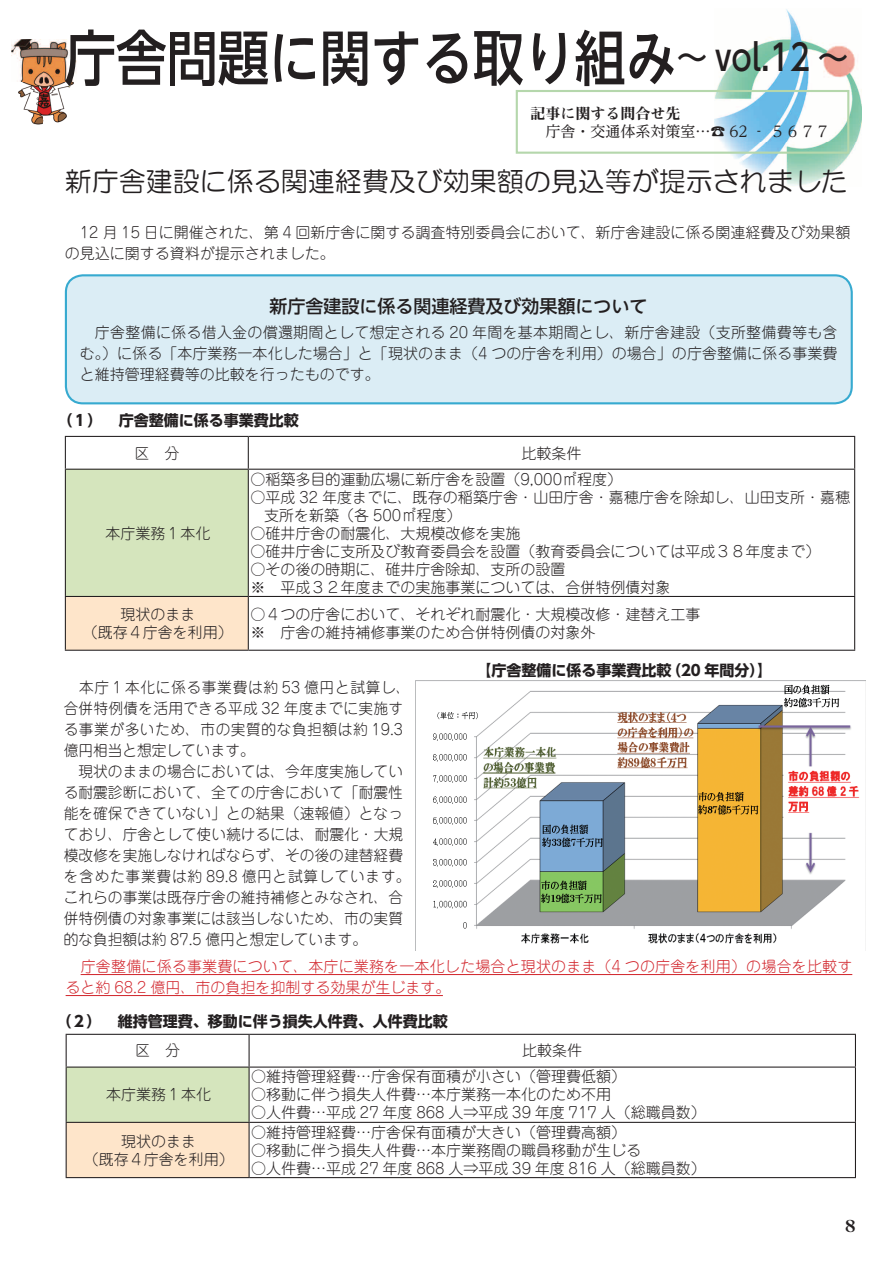
<style>
.page{position:relative;width:893px;height:1263px;background:#fff}
.page>*{position:absolute;margin:0;border:0;box-sizing:border-box;transform-origin:0 0}
.t1{font:500 60px "UD Shin Go NT Pro";color:#231f20;scale:.85 1}
.t2{font:500 36px "UD Shin Go NT Pro";color:#231f20;scale:.85 1}
.t3{font:27px "HG Maru Gothic MPRO";color:#231f20}
.t4{font:500 18px "UD Shin Go NT Pro";color:#231f20}
.t5{font:16.5px "Midashi Min Pro MA31";color:#231f20}
.t6{font:300 15px/21px "Jun 101 Pro";color:#231f20}
.t7{font:300 15px/21px "Jun 101 Pro";letter-spacing:.01em;color:#d1232a}
.t8{font:700 15px "UD Shin Go Pro";color:#231f20}
.t9{font:15px "UD Reimin Pro";color:#231f20}
.t10{font:15px "Midashi Min Pro MA31";color:#231f20}
</style>
<div class="page">
<img style="left:714px;top:9px;width:147px;height:177px">
<div style="left:66px;top:275px;width:786px;height:128px;background:#dbedf5;border-radius:17px"></div>
<div style="left:65px;top:274px;width:788px;height:130px;border:2px solid #37aad0;border-radius:17px"></div>
<img style="left:12px;top:39px;width:64px;height:86px">
<div style="left:516px;top:90px;width:333px;height:64px;border:2px solid #b5d7ac"></div>
<div style="left:65px;top:469px;width:183px;height:127px;background:#d5e5bd"></div>
<div style="left:65px;top:596px;width:183px;height:54px;background:#fee5ca"></div>
<hr style="left:65px;top:436px;width:183px;height:1px;background:#231f20">
<hr style="left:65px;top:437px;width:1px;height:32px;background:#231f20">
<hr style="left:248px;top:436px;width:607px;height:1px;background:#231f20">
<hr style="left:248px;top:437px;width:1px;height:32px;background:#231f20">
<hr style="left:854px;top:437px;width:1px;height:32px;background:#231f20">
<hr style="left:65px;top:469px;width:183px;height:1px;background:#231f20">
<hr style="left:65px;top:470px;width:1px;height:126px;background:#231f20">
<hr style="left:248px;top:469px;width:607px;height:1px;background:#231f20">
<hr style="left:248px;top:470px;width:1px;height:126px;background:#231f20">
<hr style="left:854px;top:470px;width:1px;height:126px;background:#231f20">
<hr style="left:65px;top:596px;width:183px;height:1px;background:#231f20">
<hr style="left:65px;top:597px;width:1px;height:53px;background:#231f20">
<hr style="left:248px;top:596px;width:607px;height:1px;background:#231f20">
<hr style="left:248px;top:597px;width:1px;height:53px;background:#231f20">
<hr style="left:854px;top:597px;width:1px;height:53px;background:#231f20">
<hr style="left:65px;top:650px;width:183px;height:1px;background:#231f20">
<hr style="left:248px;top:650px;width:607px;height:1px;background:#231f20">
<img style="left:415px;top:681px;width:451px;height:270px">
<hr style="left:81px;top:974px;width:771px;height:1px;background:#d1232a">
<hr style="left:66px;top:995px;width:377px;height:1px;background:#d1232a">
<div style="left:66px;top:1067px;width:183px;height:55px;background:#d5e5bd"></div>
<div style="left:66px;top:1122px;width:183px;height:55px;background:#fee5ca"></div>
<hr style="left:66px;top:1034px;width:183px;height:1px;background:#231f20">
<hr style="left:66px;top:1035px;width:1px;height:31px;background:#231f20">
<hr style="left:249px;top:1034px;width:607px;height:1px;background:#231f20">
<hr style="left:249px;top:1035px;width:1px;height:31px;background:#231f20">
<hr style="left:855px;top:1035px;width:1px;height:31px;background:#231f20">
<hr style="left:66px;top:1066px;width:183px;height:1px;background:#231f20">
<hr style="left:66px;top:1067px;width:1px;height:55px;background:#231f20">
<hr style="left:249px;top:1066px;width:607px;height:1px;background:#231f20">
<hr style="left:249px;top:1067px;width:1px;height:55px;background:#231f20">
<hr style="left:855px;top:1067px;width:1px;height:55px;background:#231f20">
<hr style="left:66px;top:1122px;width:183px;height:1px;background:#231f20">
<hr style="left:66px;top:1123px;width:1px;height:54px;background:#231f20">
<hr style="left:249px;top:1122px;width:607px;height:1px;background:#231f20">
<hr style="left:249px;top:1123px;width:1px;height:54px;background:#231f20">
<hr style="left:855px;top:1123px;width:1px;height:54px;background:#231f20">
<hr style="left:66px;top:1177px;width:183px;height:1px;background:#231f20">
<hr style="left:249px;top:1177px;width:607px;height:1px;background:#231f20">
<h1 class="t1" style="left:65px;top:9px;width:722px">庁舎問題に関する取り組み</h1>
<p class="t10" style="left:531px;top:101px;width:151px">記事に関する問合せ先</p>
<p class="t9" style="left:531px;top:119px;width:301px">　庁舎・交通体系対策室...☎ 62 ‐ ５６７７</p>
<h2 class="t2" style="left:677px;top:29px;width:203px">～ vol.12 ~</h2>
<h3 class="t3" style="left:65px;top:168px;width:784px">新庁舎建設に係る関連経費及び効果額の見込等が提示されました</h3>
<p class="t6" style="left:65px;top:220px;width:787px">　12 月 15 日に開催された、第 4 回新庁舎に関する調査特別委員会において、新庁舎建設に係る関連経費及び効果額の見込に関する資料が提示されました。</p>
<p class="t4" style="left:269px;top:292px;width:379px">新庁舎建設に係る関連経費及び効果額について</p>
<p class="t6" style="left:80px;top:320px;width:759px;text-align:justify">　庁舎整備に係る借入金の償還期間として想定される 20 年間を基本期間とし、新庁舎建設（支所整備費等も含む。）に係る「本庁業務一本化した場合」と「現状のまま（4 つの庁舎を利用）の場合」の庁舎整備に係る事業費と維持管理経費等の比較を行ったものです。</p>
<p class="t8" style="left:57px;top:408px;width:46px">（１）</p>
<p class="t8" style="left:119px;top:408px;width:181px">庁舎整備に係る事業費比較</p>
<p class="t6" style="left:134px;top:441px;width:46px">区　分</p>
<p class="t6" style="left:521px;top:441px;width:61px">比較条件</p>
<p class="t6" style="left:105px;top:521px;width:106px">本庁業務１本化</p>
<p class="t6" style="left:250px;top:467px;width:373px">○稲築多目的運動広場に新庁舎を設置（9,000㎡程度(</p>
<p class="t6" style="left:264px;top:486px;width:587px;line-height:18px;text-indent:-14px">○平成 32 年度までに、既存の稲築庁舎・山田庁舎・嘉穂庁舎を除却し、山田支所・嘉穂支所を新築（各 500㎡程度(</p>
<p class="t6" style="left:250px;top:521px;width:272px">○碓井庁舎の耐震化、大規模改修を実施</p>
<p class="t6" style="left:250px;top:539px;width:572px">○碓井庁舎に支所及び教育委員会を設置（教育委員会については平成３８年度まで(</p>
<p class="t6" style="left:250px;top:558px;width:422px;line-height:18px">○その後の時期に、碓井庁舎除却、支所の設置<br>※　平成３２年度までの実施事業については、合併特例債対象</p>
<p class="t6" style="left:83px;top:604px;width:151px;line-height:18px;text-align:center">現状のまま<br>（既存４庁舎を利用(</p>
<p class="t6" style="left:250px;top:604px;width:452px;line-height:18px">○４つの庁舎において、それぞれ耐震化・大規模改修・建替え工事※　庁舎の維持補修事業のため合併特例債の対象外</p>
<p class="t6" style="left:64px;top:675px;width:348px">　本庁１本化に係る事業費は約 53 億円と試算し、合併特例債を活用できる平成 32 年度までに実施する事業が多いため、市の実質的な負担額は約 19.3億円相当と想定しています。<br>　現状のままの場合においては、今年度実施している耐震診断において、全ての庁舎において「耐震性能を確保できていない」との結果（速報値）となっており、庁舎として使い続けるには、耐震化・大規模改修を実施しなければならず、その後の建替経費を含めた事業費は約 89.8 億円と試算しています。これらの事業は既存庁舎の維持補修とみなされ、合併特例債の対象事業には該当しないため、市の実質的な負担額は約 87.5 億円と想定しています。</p>
<p class="t8" style="left:476px;top:658px;width:196px">【庁舎整備に係る事業費比較</p>
<p class="t8" style="left:666px;top:658px;width:108px">（20 年間分【(</p>
<p class="t7" style="left:66px;top:954px;width:788px;text-indent:15px">庁舎整備に係る事業費について、本庁に業務を一本化した場合と現状のまま（4 つの庁舎を利用）の場合を比較すると約 68.2 億円、市の負担を抑制する効果が生じます。</p>
<p class="t8" style="left:118px;top:1009px;width:332px">維持管理費、移動に伴う損失人件費、人件費比較</p>
<p class="t8" style="left:56px;top:1009px;width:46px">（２）</p>
<p class="t6" style="left:135px;top:1038px;width:46px">区　分</p>
<p class="t6" style="left:106px;top:1082px;width:106px">本庁業務１本化</p>
<p class="t6" style="left:84px;top:1130px;width:151px;line-height:18px;text-align:center">現状のまま<br>（既存４庁舎を利用(</p>
<p class="t6" style="left:522px;top:1038px;width:61px">比較条件</p>
<p class="t6" style="left:251px;top:1064px;width:376px">○維持管理経費…庁舎保有面積が小さい（管理費低額(</p>
<p class="t6" style="left:251px;top:1082px;width:361px">○移動に伴う損失人件費…本庁業務一本化のため不用</p>
<p class="t6" style="left:251px;top:1100px;width:456px">○人件費…平成 27 年度 868 人⇒平成 39 年度 717 人（総職員数(</p>
<p class="t6" style="left:251px;top:1120px;width:376px">○維持管理経費…庁舎保有面積が大きい（管理費高額(</p>
<p class="t6" style="left:251px;top:1138px;width:391px">○移動に伴う損失人件費…本庁業務間の職員移動が生じる</p>
<p class="t6" style="left:251px;top:1156px;width:456px">○人件費…平成 27 年度 868 人⇒平成 39 年度 816 人（総職員数(</p>
<p class="t5" style="left:842px;top:1213px;width:18px">８</p>
</div>
